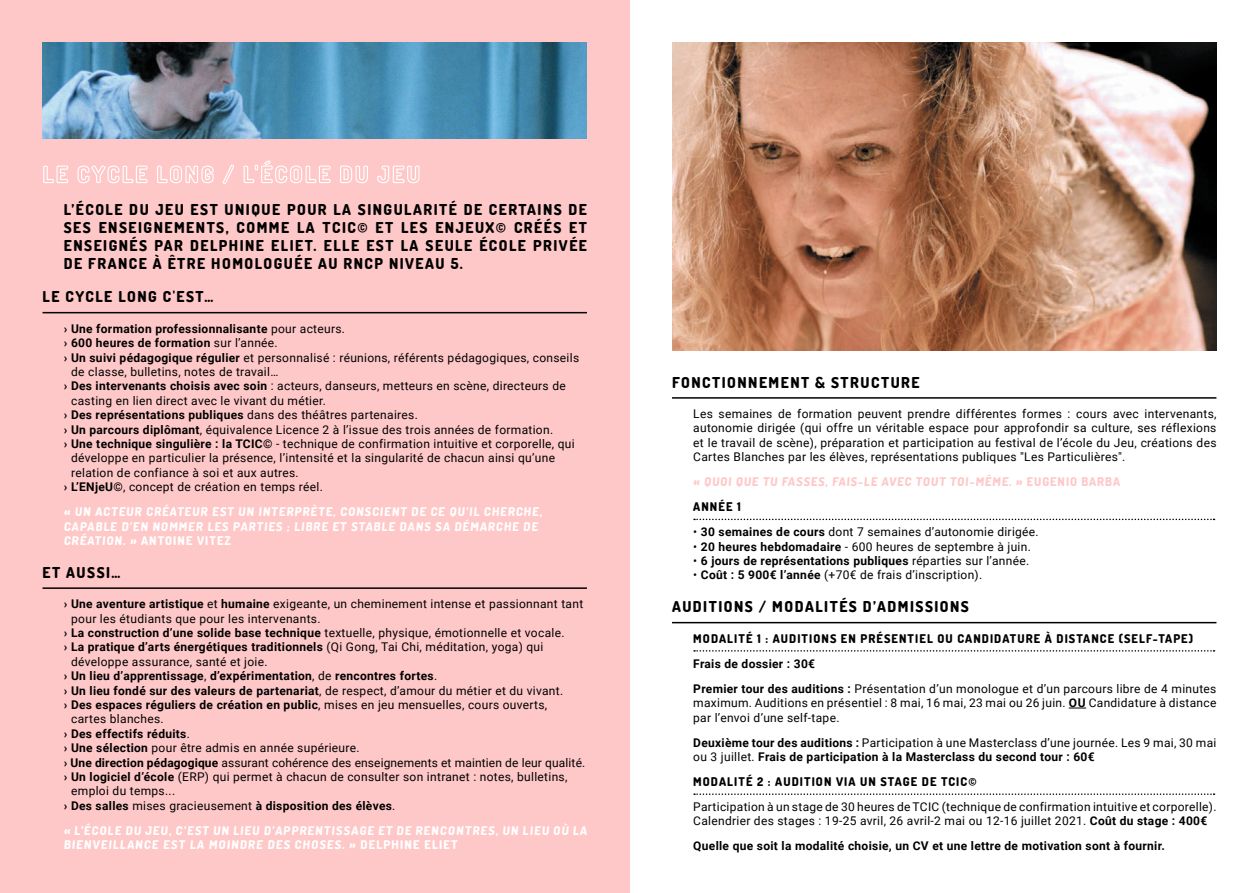
<style>
.page{position:relative;width:1259px;height:893px;background:#fff}
.page>*{position:absolute;margin:0;border:0;box-sizing:border-box;transform-origin:0 0}
.t1{font:800 15px/18px "Dosis";letter-spacing:.1em;color:#000;text-align:justify}
.t2{font:12px/14.4px "Roboto";letter-spacing:.025em;color:#000}
.t3{font:700 12px/14.4px "Roboto";letter-spacing:.025em;color:#000}
.t4{font:800 12px/14.4px "Dosis";letter-spacing:.1em;color:#fff}
.t5{font:800 12px "Dosis";letter-spacing:.09em;color:#000}
.t6{font:800 12px "Dosis";letter-spacing:.08em;color:#ffc8c8}
.s1{font-weight:400}
.s2{font-weight:700}
</style>
<div class="page">
<div style="left:0;top:0;width:629px;height:893px;background:#ffc8c8"></div>
<hr style="left:43px;top:312px;width:544px;height:1px;background:#000">
<hr style="left:43px;top:587px;width:544px;height:2px;background:#000">
<svg style="left:43px;top:165px;width:26px;height:18px"></svg>
<svg style="left:77px;top:165px;width:71px;height:19px"></svg>
<svg style="left:157px;top:165px;width:57px;height:19px"></svg>
<svg style="left:222px;top:164px;width:12px;height:20px"></svg>
<svg style="left:243px;top:160px;width:88px;height:24px"></svg>
<svg style="left:340px;top:165px;width:28px;height:19px"></svg>
<svg style="left:377px;top:165px;width:43px;height:19px"></svg>
<img style="left:43px;top:43px;width:544px;height:95px">
<img style="left:672px;top:43px;width:544px;height:308px">
<hr style="left:672px;top:397px;width:544px;height:2px;background:#000">
<svg style="left:694px;top:519px;width:520px;height:1px"></svg>
<hr style="left:672px;top:622px;width:544px;height:1px;background:#000">
<svg style="left:694px;top:650px;width:520px;height:2px"></svg>
<svg style="left:1068px;top:708px;width:18px;height:1px"></svg>
<svg style="left:694px;top:793px;width:520px;height:2px"></svg>
<p class="t1" style="left:64px;top:201px;width:525px">L’ÉCOLE DU JEU EST UNIQUE POUR LA SINGULARITÉ DE CERTAINS DE SES ENSEIGNEMENTS, COMME LA TCIC© ET LES ENJEUX© CRÉÉS ET ENSEIGNÉS PAR DELPHINE ELIET. ELLE EST LA SEULE ÉCOLE PRIVÉE DE FRANCE À ÊTRE HOMOLOGUÉE AU RNCP NIVEAU 5.</p>
<p class="t1" style="left:43px;top:288px;width:172px">LE CYCLE LONG C'EST…</p>
<p class="t3" style="left:64px;top:321px;width:283px">› Une formation professionnalisante <span class="s1">pour acteurs.</span></p>
<p class="t3" style="left:64px;top:335px;width:215px">› 600 heures de formation <span class="s1">sur l’année.</span></p>
<p class="t2" style="left:64px;top:350px;width:517px"><span class="s2">› Un suivi pédagogique régulier</span> et personnalisé : réunions, référents pédagogiques, conseils</p>
<p class="t2" style="left:71px;top:364px;width:209px">de classe, bulletins, notes de travail…</p>
<p class="t2" style="left:64px;top:378px;width:503px"><span class="s2">› Des intervenants choisis avec soin</span> : acteurs, danseurs, metteurs en scène, directeurs de</p>
<p class="t2" style="left:71px;top:393px;width:256px">casting en lien direct avec le vivant du métier.</p>
<p class="t3" style="left:64px;top:407px;width:355px">› Des représentations publiques <span class="s1">dans des théâtres partenaires.</span></p>
<p class="t2" style="left:64px;top:422px;width:491px"><span class="s2">› Un parcours diplômant</span>, équivalence Licence 2 à l’issue des trois années de formation.</p>
<p class="t2" style="left:64px;top:436px;width:512px"><span class="s2">› Une technique singulière : la TCIC©</span> - technique de confirmation intuitive et corporelle, qui</p>
<p class="t2" style="left:71px;top:450px;width:485px">développe en particulier la présence, l’intensité et la singularité de chacun ainsi qu’une</p>
<p class="t2" style="left:71px;top:465px;width:229px">relation de confiance à soi et aux autres.</p>
<p class="t2" style="left:64px;top:479px;width:261px"><span class="s2">› L’ENjeU©</span>, concept de création en temps réel.</p>
<p class="t4" style="left:64px;top:504px;width:481px">« UN ACTEUR CRÉATEUR EST UN INTERPRÈTE, CONSCIENT DE CE QU’IL CHERCHE,<br>CAPABLE D’EN NOMMER LES PARTIES ; LIBRE ET STABLE DANS SA DÉMARCHE DE<br>CRÉATION. » ANTOINE VITEZ</p>
<p class="t1" style="left:43px;top:563px;width:79px">ET AUSSI…</p>
<p class="t2" style="left:64px;top:596px;width:521px"><span class="s2">› Une aventure artistique</span> et <span class="s2">humaine</span> exigeante, un cheminement intense et passionnant tant</p>
<p class="t2" style="left:71px;top:611px;width:251px">pour les étudiants que pour les intervenants.</p>
<p class="t2" style="left:64px;top:625px;width:502px"><span class="s2">› La construction d’une solide base technique</span> textuelle, physique, émotionnelle et vocale.</p>
<p class="t3" style="left:64px;top:639px;width:481px">› La pratique d’arts énergétiques traditionnels <span class="s1">(Qi Gong, Tai Chi, méditation, yoga) qui</span></p>
<p class="t2" style="left:71px;top:654px;width:198px">développe assurance, santé et joie.</p>
<p class="t3" style="left:64px;top:668px;width:375px">› Un lieu d’apprentissage<span class="s1">,</span> d’expérimentation<span class="s1">, de</span> rencontres fortes<span class="s1">.</span></p>
<p class="t3" style="left:64px;top:683px;width:501px">› Un lieu fondé sur des valeurs de partenariat<span class="s1">, de respect, d’amour du métier et du vivant.</span></p>
<p class="t3" style="left:64px;top:697px;width:485px">› Des espaces réguliers de création en public<span class="s1">, mises en jeu mensuelles, cours ouverts,</span></p>
<p class="t2" style="left:71px;top:711px;width:94px">cartes blanches.</p>
<p class="t3" style="left:64px;top:726px;width:128px">› Des effectifs réduits<span class="s1">.</span></p>
<p class="t2" style="left:64px;top:740px;width:297px"><span class="s2">› Une sélection</span> pour être admis en année supérieure.</p>
<p class="t2" style="left:64px;top:755px;width:523px"><span class="s2">› Une direction pédagogique</span> assurant cohérence des enseignements et maintien de leur qualité.</p>
<p class="t2" style="left:64px;top:769px;width:505px"><span class="s2">› Un logiciel d’école</span> (ERP) qui permet à chacun de consulter son intranet : notes, bulletins,</p>
<p class="t2" style="left:71px;top:783px;width:105px">emploi du temps...</p>
<p class="t3" style="left:64px;top:798px;width:333px">› Des salles <span class="s1">mises gracieusement</span> à disposition des élèves<span class="s1">.</span></p>
<p class="t4" style="left:64px;top:823px;width:526px">« L’ÉCOLE DU JEU, C’EST UN LIEU D’APPRENTISSAGE ET DE RENCONTRES, UN LIEU OÙ LA<br>BIENVEILLANCE EST LA MOINDRE DES CHOSES. » DELPHINE ELIET</p>
<p class="t1" style="left:672px;top:373px;width:249px">FONCTIONNEMENT &amp; STRUCTURE</p>
<p class="t2" style="left:693px;top:406px;width:525px;text-align:justify">Les semaines de formation peuvent prendre différentes formes : cours avec intervenants, autonomie dirigée (qui offre un véritable espace pour approfondir sa culture, ses réflexions et le travail de scène), préparation et participation au festival de l’école du Jeu, créations des Cartes Blanches par les élèves, représentations publiques "Les Particulières".</p>
<p class="t6" style="left:693px;top:474px;width:428px">« QUOI QUE TU FASSES, FAIS-LE AVEC TOUT TOI-MÊME. » EUGENIO BARBA</p>
<p class="t5" style="left:693px;top:499px;width:49px">ANNÉE 1</p>
<p class="t2" style="left:693px;top:524px;width:347px">• <span class="s2">30 semaines de cours</span> dont 7 semaines d’autonomie dirigée.</p>
<p class="t2" style="left:693px;top:539px;width:339px">• <span class="s2">20 heures hebdomadaire</span> - 600 heures de septembre à juin.</p>
<p class="t3" style="left:693px;top:553px;width:337px"><span class="s1">•</span> 6 jours de représentations publiques <span class="s1">réparties sur l’année.</span></p>
<p class="t2" style="left:693px;top:567px;width:290px">• <span class="s2">Coût : 5 900€ l’année</span> (+70€ de frais d’inscription).</p>
<p class="t1" style="left:672px;top:597px;width:298px">AUDITIONS / MODALITÉS D’ADMISSIONS</p>
<p class="t5" style="left:693px;top:631px;width:501px">MODALITÉ 1 : AUDITIONS EN PRÉSENTIEL OU CANDIDATURE À DISTANCE (SELF-TAPE)</p>
<p class="t2" style="left:693px;top:650px;width:525px;line-height:25px"><span class="s2">Frais de dossier : 30€<br>Premier tour des auditions :</span> Présentation d’un monologue et d’un parcours libre de 4 minutes</p>
<p class="t2" style="left:693px;top:695px;width:525px">maximum. Auditions en présentiel : 8 mai, 16 mai, 23 mai ou 26 juin. <span class="s2">OU</span> Candidature à distance par l’envoi d’une self-tape.</p>
<p class="t3" style="left:693px;top:735px;width:525px">Deuxième tour des auditions : <span class="s1">Participation à une Masterclass d’une journée. Les 9 mai, 30 mai ou 3 juillet.</span> Frais de participation à la Masterclass du second tour : 60€</p>
<p class="t5" style="left:693px;top:774px;width:285px">MODALITÉ 2 : AUDITION VIA UN STAGE DE TCIC©</p>
<p class="t2" style="left:693px;top:799px;width:525px">Participation à un stage de 30 heures de TCIC (technique de confirmation intuitive et corporelle).<br>Calendrier des stages : 19-25 avril, 26 avril-2 mai ou 12-16 juillet 2021. <span class="s2">Coût du stage : 400€</span></p>
<p class="t3" style="left:693px;top:838px;width:473px">Quelle que soit la modalité choisie, un CV et une lettre de motivation sont à fournir.</p>
</div>
